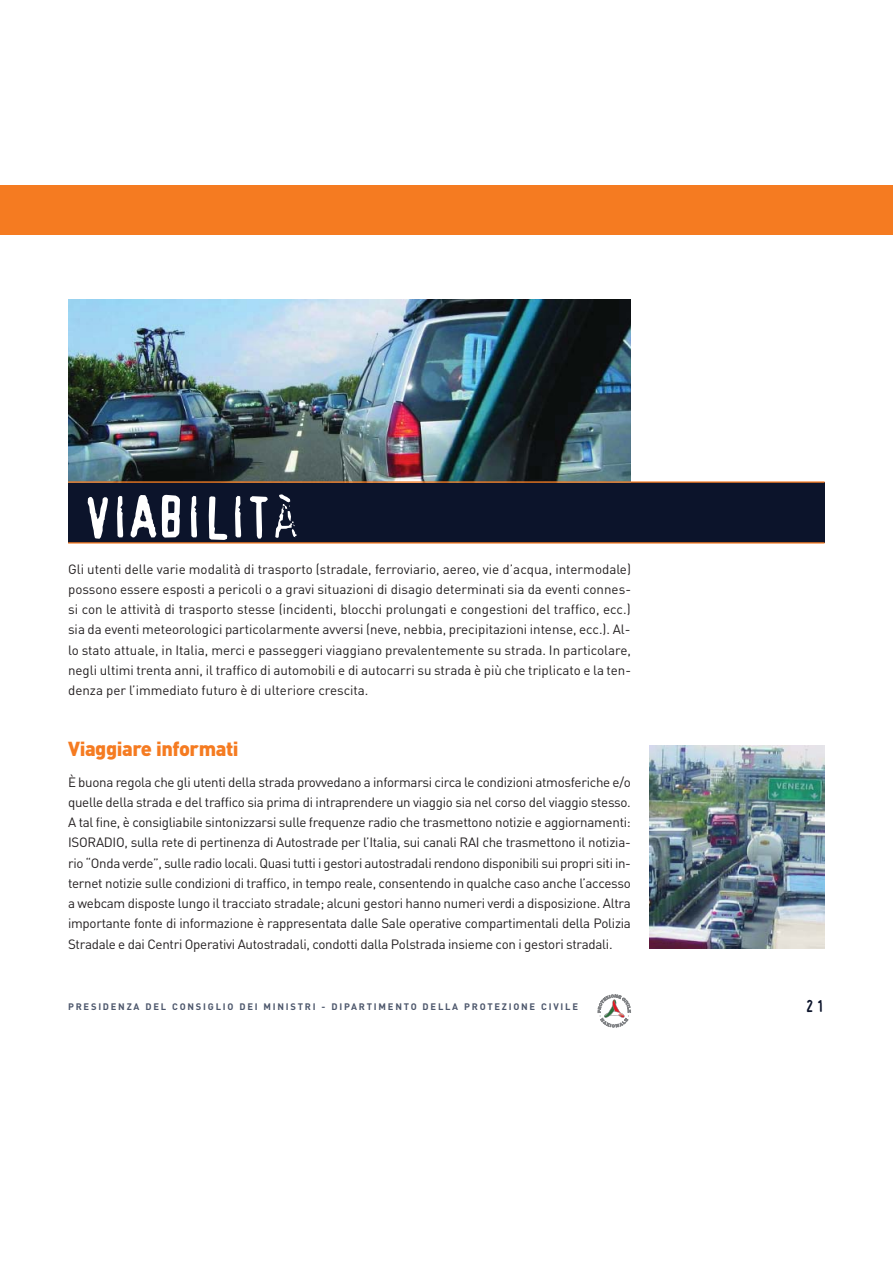
<style>
.page{position:relative;width:893px;height:1263px;background:#fff}
.page>*{position:absolute;margin:0;border:0;box-sizing:border-box;transform-origin:0 0}
.t1{font:56.1px "Confidential";color:#fff}
.t2{font:900 19.95px "DIN";letter-spacing:-.02em;color:#f57b21}
.t3{font:16.05px "Confidential";color:#0c142b}
.t4{font:13.35px/20.2px "DIN";letter-spacing:-.02em;color:#231f20;text-align:justify}
.t5{font:700 9.3px "DIN";letter-spacing:.19em;color:#4c566b}
</style>
<div class="page">
<div style="left:0;top:185px;width:11px;height:49px;background:#f57b21"></div>
<div style="left:11px;top:185px;width:882px;height:49px;background:#f57b21"></div>
<svg style="left:598px;top:994px;width:33px;height:34px"></svg>
<div style="left:68px;top:482px;width:756px;height:61px;background:#0c142b"></div>
<img style="left:68px;top:300px;width:563px;height:181px">
<hr style="left:68px;top:481px;width:756px;height:2px;background:#f47c25">
<hr style="left:68px;top:542px;width:756px;height:2px;background:#f47c25">
<img style="left:650px;top:746px;width:174px;height:203px">
<h1 class="t1" style="left:83px;top:495px;width:217px">VIABILITà</h1>
<p class="t4" style="left:68px;top:560px;width:564px">Gli utenti delle varie modalità di trasporto (stradale, ferroviario, aereo, vie d’acqua, intermodale) possono essere esposti a pericoli o a gravi situazioni di disagio determinati sia da eventi connes&shy;si con le attività di trasporto stesse (incidenti, blocchi prolungati e congestioni del traffico, ecc.) sia da eventi meteorologici particolarmente avversi (neve, nebbia, precipitazioni intense, ecc.). Al&shy;lo stato attuale, in Italia, merci e passeggeri viaggiano prevalentemente su strada. In particolare, negli ultimi trenta anni, il traffico di automobili e di autocarri su strada è più che triplicato e la ten&shy;denza per l’immediato futuro è di ulteriore crescita.</p>
<h2 class="t2" style="left:68px;top:737px;width:172px">Viaggiare informati</h2>
<p class="t4" style="left:68px;top:773px;width:564px">È buona regola che gli utenti della strada provvedano a informarsi circa le condizioni atmosferiche e/o quelle della strada e del traffico sia prima di intraprendere un viaggio sia nel corso del viaggio stesso.<br>A tal fine, è consigliabile sintonizzarsi sulle frequenze radio che trasmettono notizie e aggiornamenti:<br>ISORADIO, sulla rete di pertinenza di Autostrade per l’Italia, sui canali RAI che trasmettono il notizia&shy;rio “Onda verde”, sulle radio locali. Quasi tutti i gestori autostradali rendono disponibili sui propri siti in&shy;ternet notizie sulle condizioni di traffico, in tempo reale, consentendo in qualche caso anche l’accesso a webcam disposte lungo il tracciato stradale; alcuni gestori hanno numeri verdi a disposizione. Altra importante fonte di informazione è rappresentata dalle Sale operative compartimentali della Polizia Stradale e dai Centri Operativi Autostradali, condotti dalla Polstrada insieme con i gestori stradali.</p>
<p class="t5" style="left:68px;top:1003px;width:511px">PRESIDENZA DEL CONSIGLIO DEI MINISTRI - DIPARTIMENTO DELLA PROTEZIONE CIVILE</p>
<p class="t3" style="left:806px;top:1000px;width:20px">21</p>
</div>
